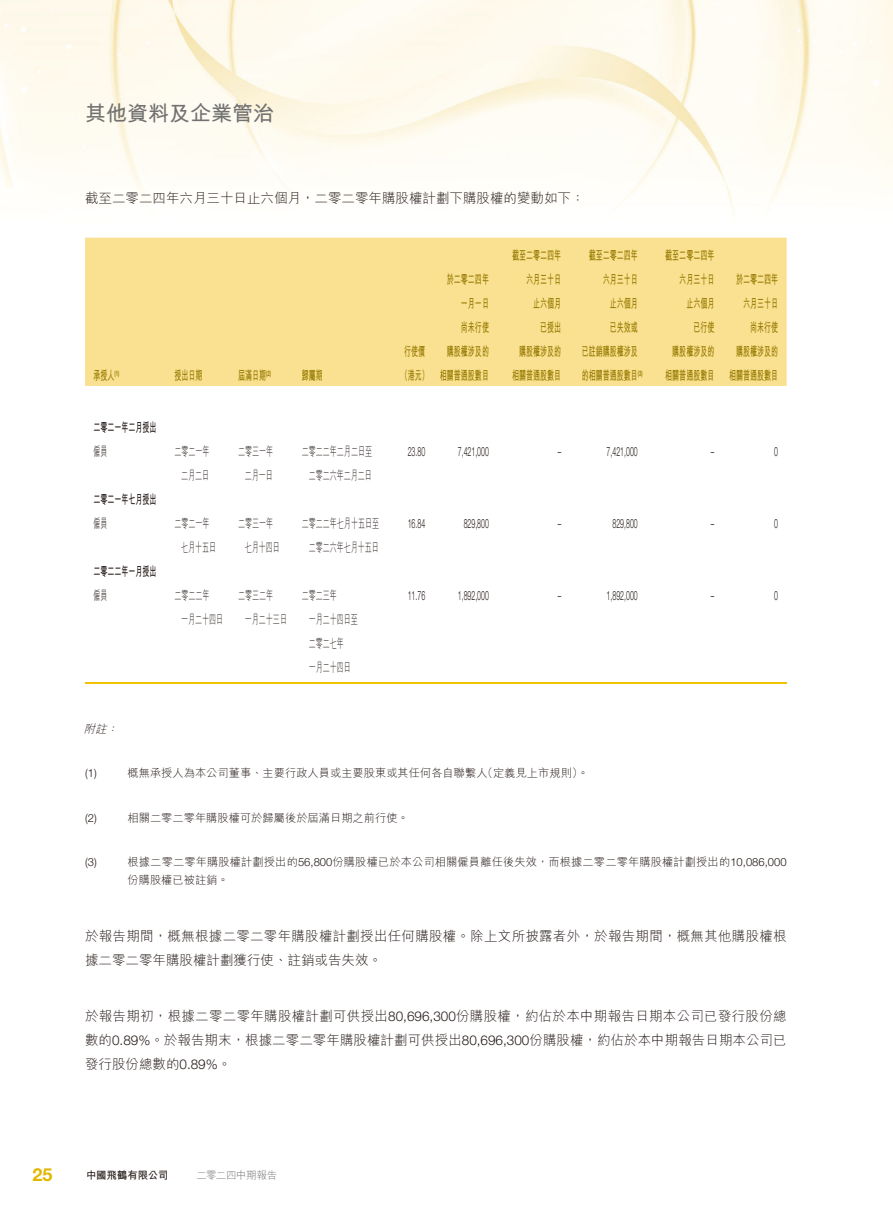
<style>
.page{position:relative;width:893px;height:1212px;background:#fff}
.page>*{position:absolute;margin:0;border:0;box-sizing:border-box;transform-origin:0 0}
.t1{font:21px "M Hei HK Bold E Ten B5 H";color:#717171}
.t2{font:700 18px "Helvetica Neue LT Std";color:#e2b700}
.t3{font:13.5px/24px "M Hei HK Light E Ten B5 H";letter-spacing:.005em;color:#231916}
.t4{font:12.75px/24px "M Hei HK Bold E Ten B5 H";color:#967900;text-align:right;scale:.55 1}
.t5{font:12.75px/24px "M Hei HK Light E Ten B5 H";color:#231916;text-align:center;scale:.55 1}
.t6{font:300 12.75px "Helvetica Neue LT Std";color:#231916;scale:.55 1}
.t7{font:12.75px "M Hei HK Bold E Ten B5 H";color:#231916;scale:.55 1}
.t8{font:11.25px/18px "M Hei HK Light E Ten B5 H";color:#231916}
.t9{font:300 11.25px "Helvetica Neue LT Std";color:#231916}
.t10{font:italic 11.25px "M Hei HK Light E Ten B5 H";color:#231916}
.t11{font:10.5px "M Hei HK Bold E Ten B5 H";letter-spacing:-.015em;color:#231916}
.t12{font:10.5px "M Hei HK Light E Ten B5 H";letter-spacing:-.04em;color:#717171}
.s1{font-family:"Helvetica Neue LT Std";font-weight:300}
</style>
<div class="page">
<img style="left:0;top:0;width:893px;height:212px">
<div style="left:85px;top:238px;width:702px;height:148px;background:#fae191"></div>
<hr style="left:85px;top:682px;width:702px;height:2px;background:#f2c300">
<h1 class="t1" style="left:85px;top:105px;width:190px">其他資料及企業管治</h1>
<p class="t3" style="left:85px;top:188px;width:501px">截至二零二四年六月三十日止六個月，二零二零年購股權計劃下購股權的變動如下：</p>
<p class="t4" style="left:94px;top:365px;width:48px">承授人<sup>(1)</sup></p>
<p class="t4" style="left:174px;top:365px;width:52px">授出日期</p>
<p class="t4" style="left:238px;top:365px;width:61px">屆滿日期<sup>(2)</sup></p>
<p class="t4" style="left:302px;top:365px;width:40px">歸屬期</p>
<p class="t4" style="left:401px;top:341px;width:52px;text-align:left">行使價（港元）</p>
<p class="t4" style="left:440px;top:269px;width:91px">於二零二四年一月一日<br>尚未行使<br>購股權涉及的相關普通股數目</p>
<p class="t4" style="left:512px;top:245px;width:91px">截至二零二四年六月三十日<br>止六個月<br>已授出<br>購股權涉及的相關普通股數目</p>
<p class="t4" style="left:589px;top:245px;width:91px">截至二零二四年</p>
<p class="t4" style="left:603px;top:269px;width:65px">六月三十日</p>
<p class="t4" style="left:610px;top:293px;width:52px">止六個月</p>
<p class="t4" style="left:610px;top:317px;width:52px">已失效或</p>
<p class="t4" style="left:582px;top:341px;width:103px">已註銷購股權涉及</p>
<p class="t4" style="left:582px;top:365px;width:112px">的相關普通股數目<sup>(3)</sup></p>
<p class="t4" style="left:665px;top:245px;width:91px">截至二零二四年六月三十日<br>止六個月<br>已行使<br>購股權涉及的相關普通股數目</p>
<p class="t4" style="left:729px;top:269px;width:91px">於二零二四年六月三十日<br>尚未行使<br>購股權涉及的相關普通股數目</p>
<p class="t7" style="left:94px;top:423px;width:116px">二零二一年二月授出</p>
<p class="t5" style="left:94px;top:441px;width:27px">僱員</p>
<p class="t5" style="left:174px;top:441px;width:65px">二零二一年二月二日</p>
<p class="t5" style="left:238px;top:441px;width:65px">二零三一年二月一日</p>
<p class="t5" style="left:302px;top:441px;width:129px">二零二二年二月二日至二零二六年二月二日</p>
<p class="t6" style="left:408px;top:447px;width:33px">23.80</p>
<p class="t6" style="left:458px;top:447px;width:58px">7,421,000</p>
<p class="t6" style="left:558px;top:447px;width:8px">–</p>
<p class="t6" style="left:607px;top:447px;width:58px">7,421,000</p>
<p class="t6" style="left:711px;top:447px;width:8px">–</p>
<p class="t6" style="left:774px;top:447px;width:9px">0</p>
<p class="t7" style="left:94px;top:495px;width:116px">二零二一年七月授出</p>
<p class="t5" style="left:94px;top:513px;width:27px">僱員</p>
<p class="t5" style="left:174px;top:513px;width:78px">二零二一年七月十五日</p>
<p class="t5" style="left:238px;top:513px;width:78px">二零三一年七月十四日</p>
<p class="t5" style="left:302px;top:513px;width:142px">二零二二年七月十五日至二零二六年七月十五日</p>
<p class="t6" style="left:408px;top:519px;width:33px">16.84</p>
<p class="t6" style="left:464px;top:519px;width:48px">829,800</p>
<p class="t6" style="left:558px;top:519px;width:8px">–</p>
<p class="t6" style="left:612px;top:519px;width:48px">829,800</p>
<p class="t6" style="left:711px;top:519px;width:8px">–</p>
<p class="t6" style="left:774px;top:519px;width:9px">0</p>
<p class="t7" style="left:94px;top:567px;width:116px">二零二二年一月授出</p>
<p class="t5" style="left:94px;top:585px;width:27px">僱員</p>
<p class="t5" style="left:181px;top:585px;width:78px;text-align:left;text-indent:-7px">二零二二年<br>一月二十四日</p>
<p class="t5" style="left:245px;top:585px;width:78px;text-align:left;text-indent:-7px">二零三二年<br>一月二十三日</p>
<p class="t5" style="left:309px;top:585px;width:91px;text-align:left;text-indent:-7px">二零二三年<br>一月二十四日至二零二七年<br>一月二十四日</p>
<p class="t6" style="left:408px;top:591px;width:33px">11.76</p>
<p class="t6" style="left:458px;top:591px;width:58px">1,892,000</p>
<p class="t6" style="left:558px;top:591px;width:8px">–</p>
<p class="t6" style="left:607px;top:591px;width:58px">1,892,000</p>
<p class="t6" style="left:711px;top:591px;width:8px">–</p>
<p class="t6" style="left:774px;top:591px;width:9px">0</p>
<p class="t10" style="left:84px;top:724px;width:38px">附註：</p>
<p class="t9" style="left:85px;top:769px;width:13px">(1)</p>
<p class="t8" style="left:128px;top:766px;width:463px">概無承授人為本公司董事、主要行政人員或主要股東或其任何各自聯繫人（定義見上市規則）。</p>
<p class="t9" style="left:85px;top:814px;width:13px">(2)</p>
<p class="t8" style="left:128px;top:810px;width:283px">相關二零二零年購股權可於歸屬後於屆滿日期之前行使。</p>
<p class="t9" style="left:85px;top:858px;width:13px">(3)</p>
<p class="t8" style="left:128px;top:855px;width:661px">根據二零二零年購股權計劃授出的<span class="s1">56,800</span>份購股權已於本公司相關僱員離任後失效，而根據二零二零年購股權計劃授出的<span class="s1">10,086,000</span>份購股權已被註銷。</p>
<p class="t3" style="left:85px;top:925px;width:703px">於報告期間，概無根據二零二零年購股權計劃授出任何購股權。除上文所披露者外，於報告期間，概無其他購股權根據二零二零年購股權計劃獲行使、註銷或告失效。</p>
<p class="t3" style="left:85px;top:1006px;width:703px;text-align:justify">於報告期初，根據二零二零年購股權計劃可供授出<span class="s1">80,696,300</span>份購股權，約佔於本中期報告日期本公司已發行股份總數的<span class="s1">0.89%</span>。於報告期末，根據二零二零年購股權計劃可供授出<span class="s1">80,696,300</span>份購股權，約佔於本中期報告日期本公司已發行股份總數的<span class="s1">0.89%</span>。</p>
<h2 class="t2" style="left:33px;top:1168px;width:22px">25</h2>
<p class="t11" style="left:86px;top:1171px;width:84px">中國飛鶴有限公司</p>
<p class="t12" style="left:196px;top:1171px;width:82px">二零二四中期報告</p>
</div>
